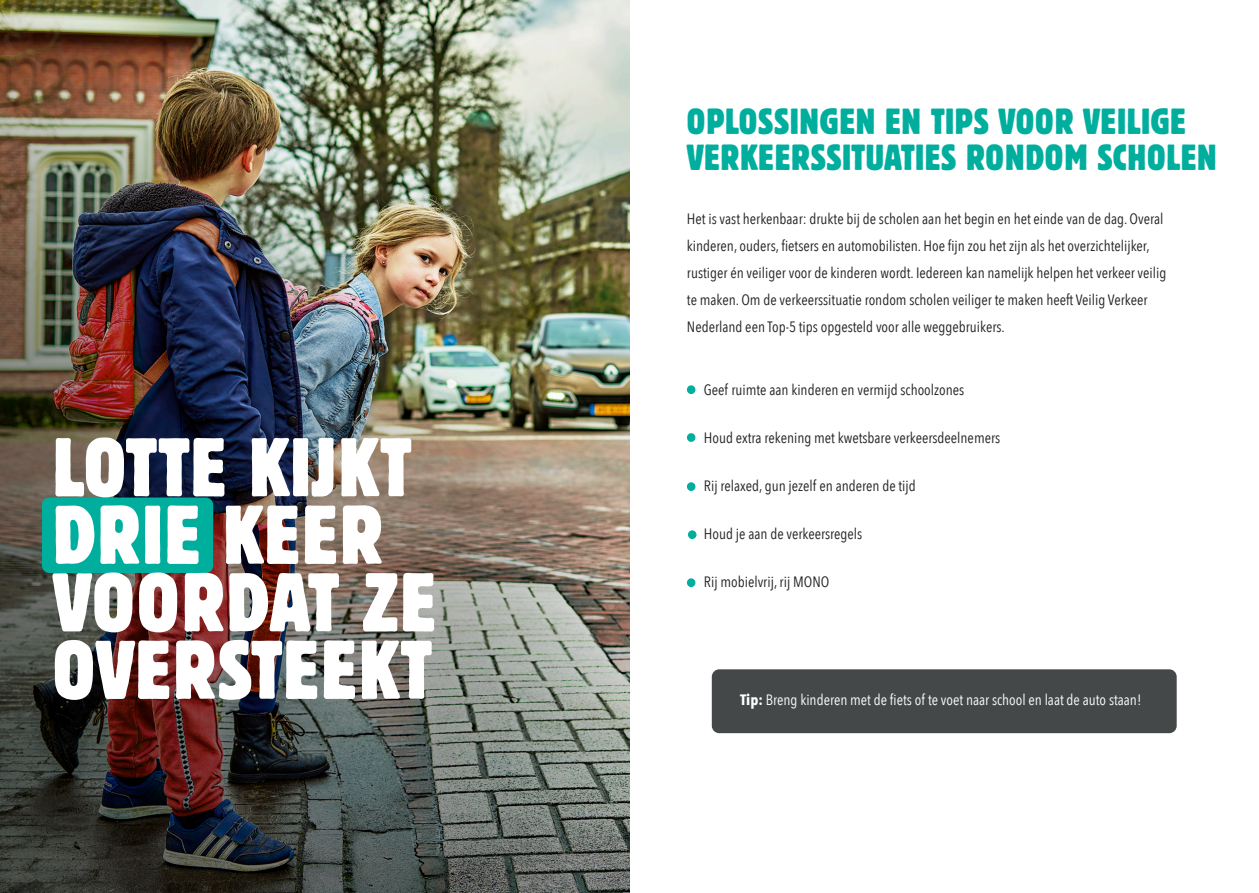
<style>
.page{position:relative;width:1259px;height:893px;background:#fff}
.page>*{position:absolute;margin:0;border:0;box-sizing:border-box;transform-origin:0 0}
.t1{font:condensed 82.5px "Block BE";color:#fff}
.t2{font:condensed 82.5px "Block BE";letter-spacing:.02em;color:#fff}
.t3{font:condensed 36px "Block BE";letter-spacing:.02em;color:#00ae9e}
.t4{font:15px/27px "Avenir Next Condensed";color:#231f20}
.t5{font:15px "Avenir Next Condensed";color:#fff}
.s1{font-weight:700}
</style>
<div class="page">
<img style="left:0;top:0;width:629px;height:893px">
<div style="left:42px;top:497px;width:171px;height:76px;background:#00ae9e;border-radius:7px"></div>
<div style="left:687px;top:385px;width:8px;height:9px;background:#00ae9e;border-radius:50%"></div>
<div style="left:687px;top:433px;width:8px;height:9px;background:#00ae9e;border-radius:50%"></div>
<div style="left:687px;top:482px;width:8px;height:9px;background:#00ae9e;border-radius:50%"></div>
<div style="left:688px;top:530px;width:8px;height:9px;background:#00ae9e;border-radius:50%"></div>
<div style="left:687px;top:578px;width:8px;height:9px;background:#00ae9e;border-radius:50%"></div>
<div style="left:712px;top:669px;width:464px;height:64px;background:#454849;border-radius:7px"></div>
<p class="t1" style="left:53px;top:420px;width:361px">LOTTE KIJKT</p>
<p class="t2" style="left:53px;top:487px;width:332px">DRIE KEER</p>
<p class="t2" style="left:53px;top:555px;width:385px">VOORDAT ZE</p>
<p class="t1" style="left:53px;top:622px;width:381px">OVERSTEEKT</p>
<p class="t3" style="left:687px;top:101px;width:500px">OPLOSSINGEN EN TIPS VOOR VEILIGE</p>
<p class="t3" style="left:687px;top:137px;width:531px">VERKEERSSITUATIES RONDOM SCHOLEN</p>
<p class="t4" style="left:687px;top:205px;width:481px">Het is vast herkenbaar: drukte bij de scholen aan het begin en het einde van de dag. Overal kinderen, ouders, fietsers en automobilisten. Hoe fijn zou het zijn als het overzichtelijker, rustiger én veiliger voor de kinderen wordt. Iedereen kan namelijk helpen het verkeer veilig te maken. Om de verkeerssituatie rondom scholen veiliger te maken heeft Veilig Verkeer Nederland een Top-5 tips opgesteld voor alle weggebruikers.</p>
<p class="t4" style="left:704px;top:376px;width:262px">Geef ruimte aan kinderen en vermijd schoolzones</p>
<p class="t4" style="left:704px;top:424px;width:298px">Houd extra rekening met kwetsbare verkeersdeelnemers</p>
<p class="t4" style="left:704px;top:472px;width:213px">Rij relaxed, gun jezelf en anderen de tijd</p>
<p class="t4" style="left:704px;top:520px;width:160px">Houd je aan de verkeersregels</p>
<p class="t4" style="left:704px;top:568px;width:127px">Rij mobielvrij, rij MONO</p>
<p class="t5" style="left:740px;top:687px;width:403px"><span class="s1">Tip:</span> Breng kinderen met de fiets of te voet naar school en laat de auto staan!</p>
</div>
